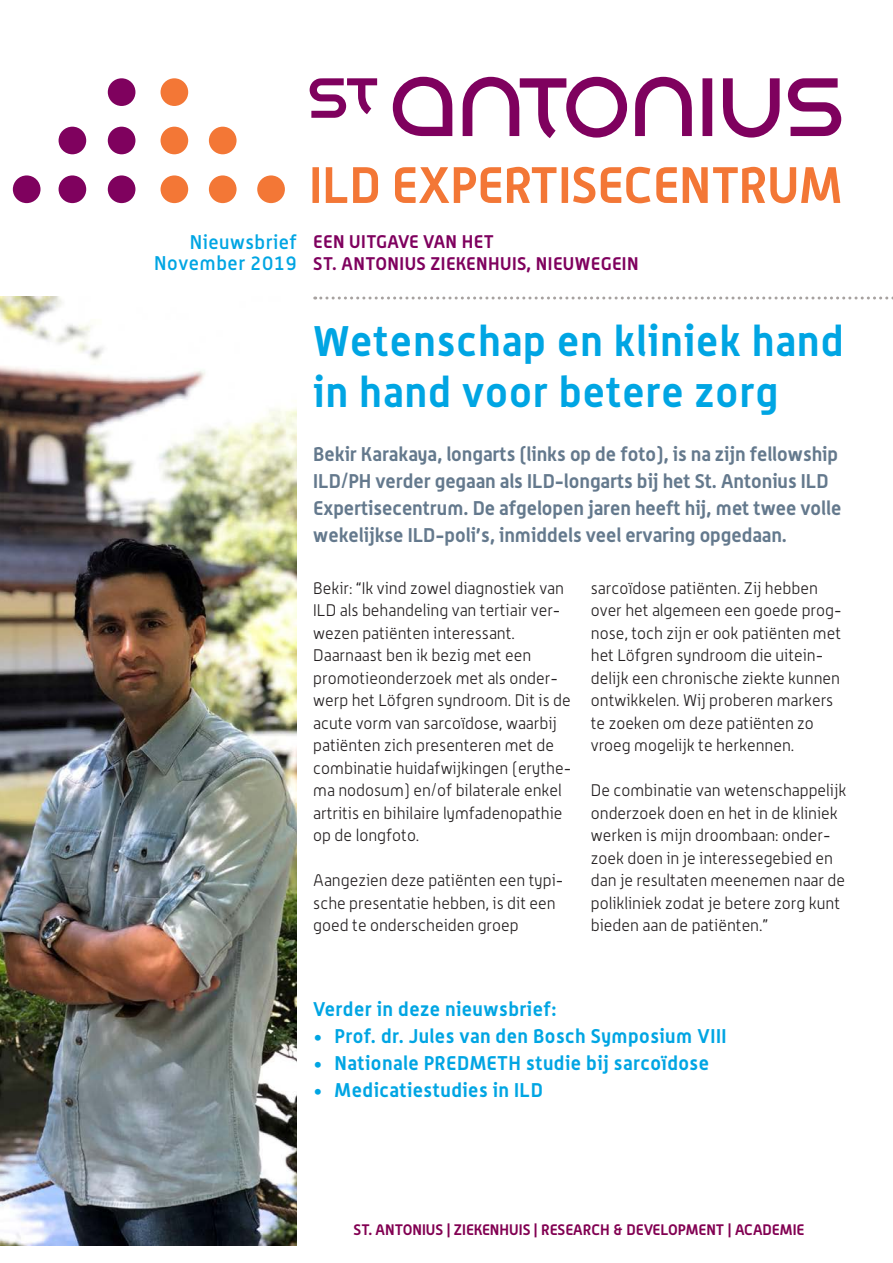
<style>
.page{position:relative;width:893px;height:1263px;background:#fff}
.page>*{position:absolute;margin:0;border:0;box-sizing:border-box;transform-origin:0 0}
.t1{font:700 50.25px "Alwyn";color:#f37736}
.KOP_22_14_-_links-_k{font:700 42px/51px "Alwyn";letter-spacing:.025em;color:#00a5e3}
.Intro{font:700 19.5px/27px "Alwyn";color:#64798d}
.t2{font:700 19.5px "Alwyn";letter-spacing:.025em;color:#00a5e3}
.t3{font:500 19.5px "Alwyn";letter-spacing:.025em;color:#00a5e3}
.t4{font:700 18px "Alwyn";letter-spacing:.025em;color:#7f015e}
.Platte_tekst_light{font:300 16.5px/22.5px "Alwyn";color:#231f20}
.t5{font:700 15px "Alwyn";color:#820052}
</style>
<div class="page">
<img style="left:0;top:296px;width:297px;height:950px">
<svg style="left:315px;top:296px;width:578px;height:3px"></svg>
<div style="left:702px;top:78px;width:10px;height:58px;background:#7f015e"></div>
<svg style="left:393px;top:77px;width:59px;height:59px"></svg>
<svg style="left:723px;top:78px;width:57px;height:60px"></svg>
<svg style="left:635px;top:77px;width:57px;height:59px"></svg>
<svg style="left:788px;top:78px;width:53px;height:58px"></svg>
<svg style="left:463px;top:77px;width:164px;height:61px"></svg>
<svg style="left:310px;top:78px;width:67px;height:40px"></svg>
<div style="left:108px;top:78px;width:27px;height:28px;background:#7f015e;border-radius:50%"></div>
<div style="left:108px;top:127px;width:27px;height:27px;background:#7f015e;border-radius:50%"></div>
<div style="left:108px;top:175px;width:27px;height:28px;background:#7f015e;border-radius:50%"></div>
<div style="left:161px;top:78px;width:27px;height:28px;background:#f37736;border-radius:50%"></div>
<div style="left:161px;top:127px;width:27px;height:27px;background:#f37736;border-radius:50%"></div>
<div style="left:161px;top:175px;width:27px;height:28px;background:#f37736;border-radius:50%"></div>
<div style="left:209px;top:127px;width:28px;height:27px;background:#f37736;border-radius:50%"></div>
<div style="left:209px;top:175px;width:28px;height:28px;background:#f37736;border-radius:50%"></div>
<div style="left:257px;top:175px;width:28px;height:28px;background:#f37736;border-radius:50%"></div>
<div style="left:59px;top:127px;width:27px;height:27px;background:#7f015e;border-radius:50%"></div>
<div style="left:59px;top:175px;width:27px;height:28px;background:#7f015e;border-radius:50%"></div>
<div style="left:13px;top:175px;width:28px;height:28px;background:#7f015e;border-radius:50%"></div>
<p class="t3" style="left:190px;top:230px;width:109px">Nieuwsbrief</p>
<p class="t3" style="left:154px;top:251px;width:144px">November 2019</p>
<p class="t1" style="left:309px;top:154px;width:535px">ILD EXPERTISECENTRUM</p>
<p class="t4" style="left:313px;top:231px;width:182px">EEN UITGAVE VAN HET</p>
<p class="t4" style="left:313px;top:252px;width:327px">ST. ANTONIUS ZIEKENHUIS, NIEUWEGEIN</p>
<p class="KOP_22_14_-_links-_k" style="left:313px;top:314px;width:532px">Wetenschap en kliniek hand in hand voor betere zorg</p>
<p class="Intro" style="left:313px;top:440px;width:529px">Bekir Karakaya, longarts (links op de foto), is na zijn fellowship ILD/PH verder gegaan als ILD-longarts bij het St. Antonius ILD Expertisecentrum. De afgelopen jaren heeft hij, met twee volle wekelijkse ILD-poli’s, inmiddels veel ervaring opgedaan.</p>
<p class="Platte_tekst_light" style="left:313px;top:576px;width:252px">Bekir: “Ik vind zowel diagnostiek van<br>ILD als behandeling van tertiair ver&shy;wezen patiënten interessant.</p>
<p class="Platte_tekst_light" style="left:313px;top:644px;width:259px">Daarnaast ben ik bezig met een promotieonderzoek met als onder&shy;werp het Löfgren syndroom. Dit is de acute vorm van sarcoïdose, waarbij patiënten zich presenteren met de combinatie huidafwijkingen (erythe&shy;ma nodosum) en/of bilaterale enkel artritis en bihilaire lymfadenopathie op de longfoto.</p>
<p class="Platte_tekst_light" style="left:313px;top:869px;width:252px">Aangezien deze patiënten een typi&shy;sche presentatie hebben, is dit een goed te onderscheiden groep</p>
<p class="Platte_tekst_light" style="left:591px;top:576px;width:252px">sarcoïdose patiënten. Zij hebben over het algemeen een goede prog&shy;nose, toch zijn er ook patiënten met het Löfgren syndroom die uitein&shy;delijk een chronische ziekte kunnen ontwikkelen. Wij proberen markers te zoeken om deze patiënten zo vroeg mogelijk te herkennen.</p>
<p class="Platte_tekst_light" style="left:591px;top:779px;width:257px">De combinatie van wetenschappelijk onderzoek doen en het in de kliniek werken is mijn droombaan: onder&shy;zoek doen in je interessegebied en dan je resultaten meenemen naar de polikliniek zodat je betere zorg kunt bieden aan de patiënten.”</p>
<p class="t2" style="left:313px;top:997px;width:245px">Verder in deze nieuwsbrief:</p>
<p class="t2" style="left:313px;top:1024px;width:415px">• Prof. dr. Jules van den Bosch Symposium VIII</p>
<p class="t2" style="left:313px;top:1051px;width:397px">• Nationale PREDMETH studie bij sarcoïdose</p>
<p class="t2" style="left:313px;top:1078px;width:231px">• Medicatiestudies in ILD</p>
<p class="t5" style="left:353px;top:1220px;width:452px">ST. ANTONIUS | ZIEKENHUIS | RESEARCH &amp; DEVELOPMENT | ACADEMIE</p>
</div>
